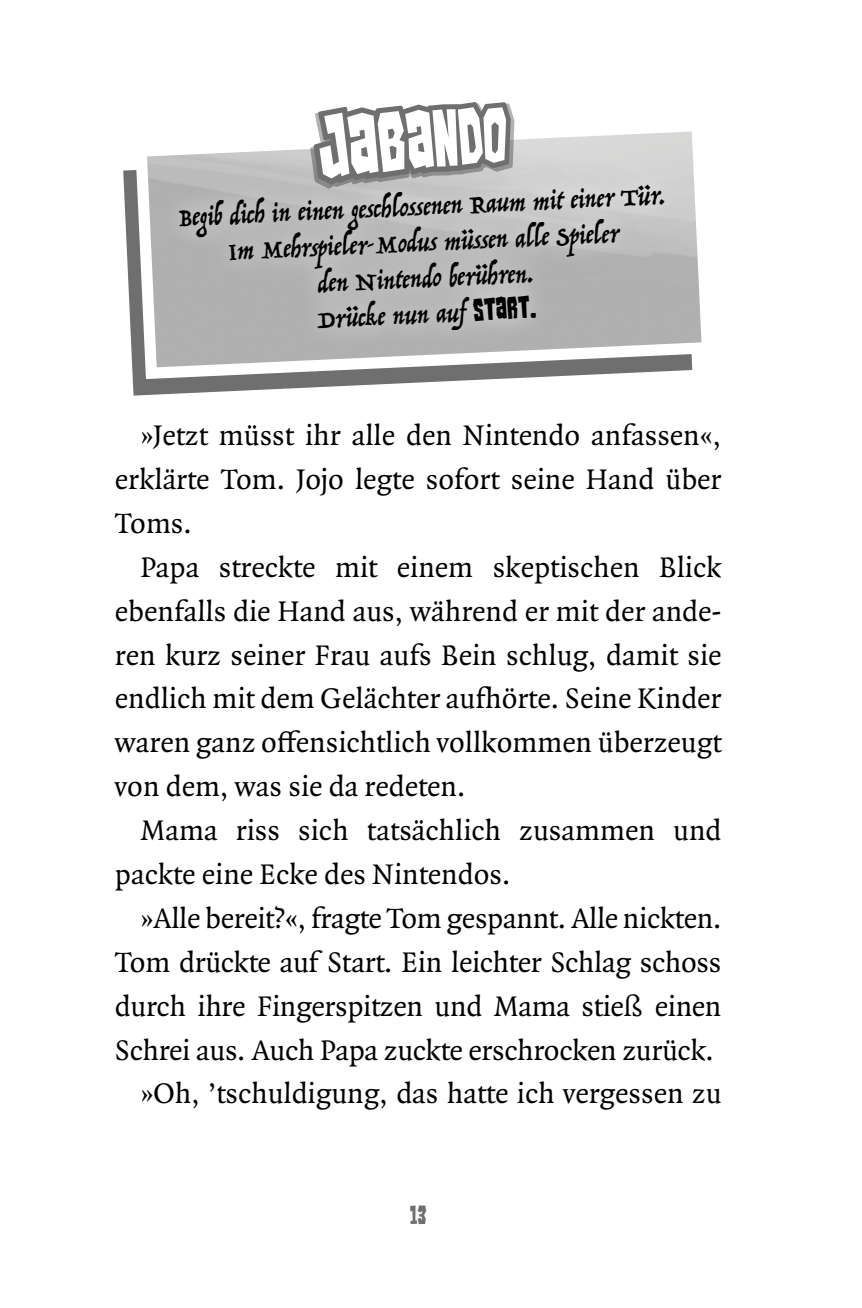
<style>
.page{position:relative;width:862px;height:1308px;background:#fff}
.page>*{position:absolute;margin:0;border:0;box-sizing:border-box;transform-origin:0 0}
.t1{font:30.38px/43.9px "Quadraat OT";color:#000;text-align:justify}
.t2{font:27px/36px "Trattatello";color:#000;text-align:center}
.t3{font:22.5px "Kaiju Monster G";color:#706f6f}
.s1{font-family:"Kaiju Monster G"}
</style>
<div class="page">
<svg style="left:123px;top:170px;width:241px;height:225px"></svg>
<svg style="left:129px;top:120px;width:573px;height:265px"></svg>
<svg style="left:310px;top:102px;width:204px;height:54px"></svg>
<svg style="left:156px;top:156px;width:535px;height:210px;background:#bcbcbc"></svg>
<p class="t2" style="left:178px;top:200px;width:487px;rotate:-3deg">Begib dich in einen geschlossenen Raum mit einer Tür.<br>Im Mehrspieler-Modus müssen alle Spieler<br>den Nintendo berühren.<br>Drücke nun auf <span class="s1">Start.</span></p>
<p class="t1" style="left:115px;top:414px;width:607px;text-indent:26px">»Jetzt müsst ihr alle den Nintendo anfassen«, erklärte Tom. Jojo legte sofort seine Hand über Toms.</p>
<p class="t1" style="left:115px;top:546px;width:607px;text-indent:26px">Papa streckte mit einem skeptischen Blick ebenfalls die Hand aus, während er mit der ande&shy;ren kurz seiner Frau aufs Bein schlug, damit sie endlich mit dem Gelächter aufhörte. Seine Kinder waren ganz offensichtlich vollkommen überzeugt von dem, was sie da redeten.</p>
<p class="t1" style="left:115px;top:809px;width:607px;text-indent:26px">Mama riss sich tatsächlich zusammen und packte eine Ecke des Nintendos.</p>
<p class="t1" style="left:115px;top:896px;width:607px;text-align:right">»Alle bereit?«, fragte Tom gespannt. Alle nickten.<br>Tom drückte auf Start. Ein leichter Schlag schoss durch ihre Fingerspitzen und Mama stieß einen Schrei aus. Auch Papa zuckte erschrocken zurück. »Oh, ’tschuldigung, das hatte ich vergessen zu</p>
<p class="t3" style="left:409px;top:1203px;width:19px">13</p>
</div>
